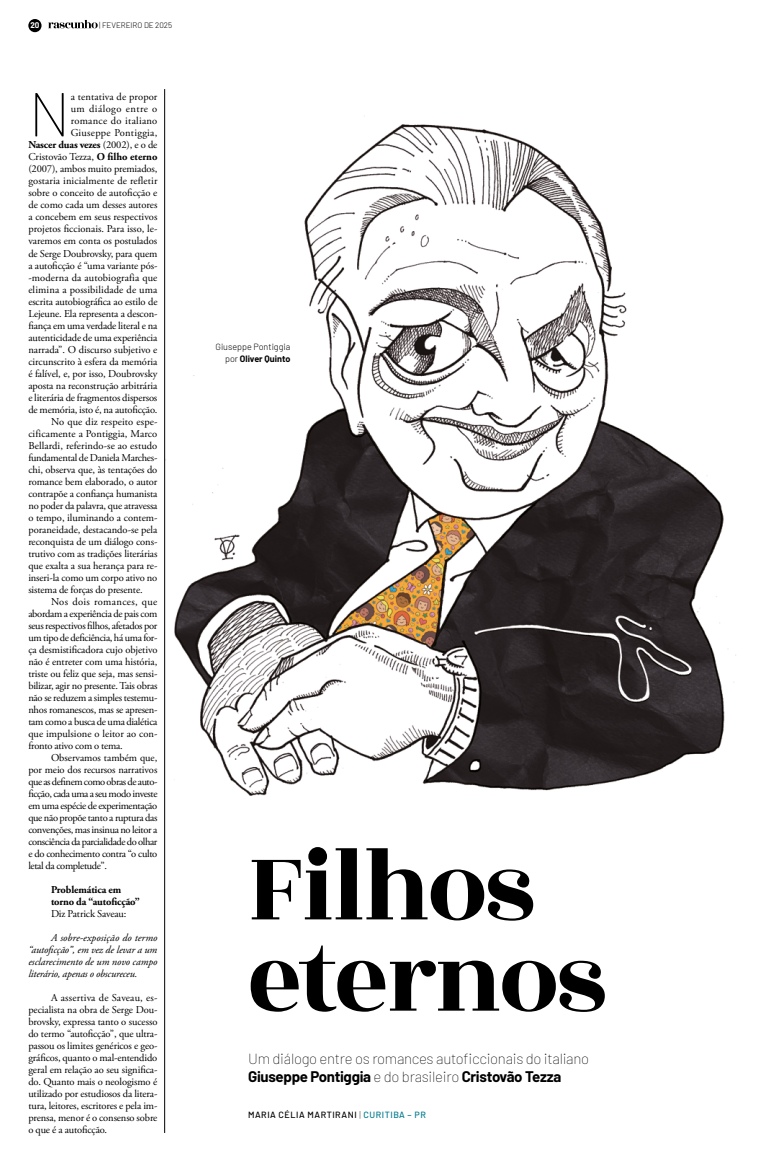
<style>
.page{position:relative;width:760px;height:1160px;background:#fff}
.page>*{position:absolute;margin:0;border:0;box-sizing:border-box;transform-origin:0 0}
.t1{font:106.2px/91.2px "Rozha One";letter-spacing:-.03em;color:#000}
.t2{font:100 61.9px "Barlow";color:#000}
.t3{font:100 15px/18px "Barlow";letter-spacing:-.02em;color:#000}
.t4{font:10.5px/12px "Adobe Garamond Pro";letter-spacing:-.01em;color:#000;text-align:justify}
.t5{font:10.5px "Adobe Garamond Pro";letter-spacing:-.03em;color:#000}
.t6{font:10.5px "Adobe Garamond Pro";letter-spacing:.01em;color:#000}
.t7{font:italic 10.5px/12px "Adobe Garamond Pro";letter-spacing:-.01em;color:#000;text-align:justify}
.t8{font:10.5px "Adobe Garamond Pro";letter-spacing:-.04em;color:#000}
.t9{font:10.5px "Adobe Garamond Pro";letter-spacing:-.035em;color:#000}
.t10{font:700 10.5px/12px "Adobe Garamond Pro";letter-spacing:-.01em;color:#000}
.t11{font:10.5px "Adobe Garamond Pro";letter-spacing:.025em;color:#000}
.t12{font:10.5px "Adobe Garamond Pro";letter-spacing:.015em;color:#000}
.t13{font:10.5px "Adobe Garamond Pro";letter-spacing:.03em;color:#000}
.t14{font:10.5px "Adobe Garamond Pro";letter-spacing:.04em;color:#000}
.t15{font:300 9px/12px "Barlow";color:#000;text-align:right}
.t16{font:500 9px "Barlow";letter-spacing:.06em;color:#000}
.t17{font:300 8px "Barlow";letter-spacing:-.005em;color:#000}
.t18{font:700 8px "Barlow";color:#fff}
.s1{font-weight:400}
.s2{font-weight:700}
.s3{font-weight:200}
.s4{color:#007a8d}
</style>
<div class="page">
<img style="left:165px;top:112px;width:571px;height:698px">
<hr style="left:164px;top:89px;width:1px;height:1043px;background:#000">
<svg style="left:48px;top:20px;width:50px;height:8px"></svg>
<div style="left:28px;top:19px;width:14px;height:13px;background:#000;border-radius:50%"></div>
<p class="t18" style="left:30px;top:20px;width:11px">20</p>
<p class="t17" style="left:99px;top:20px;width:74px">| FEVEREIRO DE 2025</p>
<h2 class="t2" style="left:28px;top:70px;width:44px">N</h2>
<p class="t6" style="left:71px;top:91px;width:88px">a tentativa de propor</p>
<p class="t14" style="left:71px;top:103px;width:88px">um diálogo entre o</p>
<p class="t11" style="left:71px;top:115px;width:88px">romance do italiano</p>
<p class="t11" style="left:71px;top:127px;width:88px">Giuseppe Pontiggia,</p>
<p class="t10" style="left:28px;top:139px;width:131px">Nascer duas vezes <span class="s1">(2002), e o de</span></p>
<p class="t4" style="left:28px;top:151px;width:131px">Cristovão Tezza, <span class="s2">O filho eterno</span></p>
<p class="t4" style="left:28px;top:163px;width:131px">(2007), ambos muito premiados,</p>
<p class="t6" style="left:28px;top:175px;width:131px">gostaria inicialmente de refletir</p>
<p class="t4" style="left:28px;top:187px;width:130px">sobre o conceito de autoficção e</p>
<p class="t4" style="left:28px;top:199px;width:131px">de como cada um desses autores</p>
<p class="t4" style="left:28px;top:211px;width:130px">a concebem em seus respectivos</p>
<p class="t4" style="left:28px;top:223px;width:130px">projetos ficcionais. Para isso, le-</p>
<p class="t4" style="left:28px;top:235px;width:130px">varemos em conta os postulados</p>
<p class="t4" style="left:28px;top:247px;width:131px">de Serge Doubrovsky, para quem</p>
<p class="t4" style="left:28px;top:259px;width:131px">a autoficção é “uma variante pós-</p>
<p class="t6" style="left:28px;top:271px;width:131px">-moderna da autobiografia que</p>
<p class="t6" style="left:28px;top:283px;width:131px">elimina a possibilidade de uma</p>
<p class="t4" style="left:28px;top:295px;width:131px">escrita autobiográfica ao estilo de</p>
<p class="t4" style="left:28px;top:307px;width:131px">Lejeune. Ela representa a descon-</p>
<p class="t4" style="left:28px;top:319px;width:131px">fiança em uma verdade literal e na</p>
<p class="t4" style="left:28px;top:331px;width:131px">autenticidade de uma experiência</p>
<p class="t4" style="left:28px;top:343px;width:131px">narrada”. O discurso subjetivo e</p>
<p class="t4" style="left:28px;top:355px;width:130px">circunscrito à esfera da memória</p>
<p class="t4" style="left:28px;top:367px;width:130px">é falível, e, por isso, Doubrovsky</p>
<p class="t4" style="left:28px;top:379px;width:130px">aposta na reconstrução arbitrária</p>
<p class="t4" style="left:28px;top:391px;width:130px">e literária de fragmentos dispersos</p>
<p class="t4" style="left:28px;top:403px;width:131px">de memória, isto é, na autoficção.</p>
<p class="t12" style="left:51px;top:415px;width:108px">No que diz respeito espe-</p>
<p class="t6" style="left:28px;top:427px;width:130px">cificamente a Pontiggia, Marco</p>
<p class="t6" style="left:28px;top:439px;width:130px">Bellardi, referindo-se ao estudo</p>
<p class="t4" style="left:28px;top:451px;width:130px">fundamental de Daniela Marches-</p>
<p class="t4" style="left:28px;top:463px;width:131px">chi, observa que, às tentações do</p>
<p class="t4" style="left:28px;top:475px;width:131px">romance bem elaborado, o autor</p>
<p class="t4" style="left:28px;top:487px;width:130px">contrapõe a confiança humanista</p>
<p class="t4" style="left:28px;top:499px;width:131px">no poder da palavra, que atravessa</p>
<p class="t4" style="left:28px;top:511px;width:131px">o tempo, iluminando a contem-</p>
<p class="t4" style="left:28px;top:523px;width:131px">poraneidade, destacando-se pela</p>
<p class="t4" style="left:28px;top:535px;width:130px">reconquista de um diálogo cons-</p>
<p class="t4" style="left:28px;top:547px;width:131px">trutivo com as tradições literárias</p>
<p class="t4" style="left:28px;top:559px;width:131px">que exalta a sua herança para re-</p>
<p class="t4" style="left:28px;top:571px;width:130px">inseri-la como um corpo ativo no</p>
<p class="t4" style="left:28px;top:583px;width:116px">sistema de forças do presente.</p>
<p class="t13" style="left:51px;top:595px;width:108px">Nos dois romances, que</p>
<p class="t5" style="left:28px;top:607px;width:131px">abordam a experiência de pais com</p>
<p class="t5" style="left:28px;top:619px;width:131px">seus respectivos filhos, afetados por</p>
<p class="t5" style="left:28px;top:631px;width:131px">um tipo de deficiência, há uma for-</p>
<p class="t4" style="left:28px;top:643px;width:131px">ça desmistificadora cujo objetivo</p>
<p class="t4" style="left:28px;top:655px;width:130px">não é entreter com uma história,</p>
<p class="t4" style="left:28px;top:667px;width:131px">triste ou feliz que seja, mas sensi-</p>
<p class="t4" style="left:28px;top:679px;width:131px">bilizar, agir no presente. Tais obras</p>
<p class="t4" style="left:28px;top:691px;width:130px">não se reduzem a simples testemu-</p>
<p class="t4" style="left:28px;top:703px;width:131px">nhos romanescos, mas se apresen-</p>
<p class="t5" style="left:28px;top:715px;width:131px">tam como a busca de uma dialética</p>
<p class="t4" style="left:28px;top:727px;width:131px">que impulsione o leitor ao con-</p>
<p class="t4" style="left:28px;top:739px;width:96px">fronto ativo com o tema.</p>
<p class="t4" style="left:51px;top:751px;width:108px">Observamos também que,</p>
<p class="t4" style="left:28px;top:763px;width:130px">por meio dos recursos narrativos</p>
<p class="t8" style="left:28px;top:775px;width:131px">que as definem como obras de auto-</p>
<p class="t8" style="left:28px;top:787px;width:131px">ficção, cada uma a seu modo investe</p>
<p class="t9" style="left:28px;top:799px;width:130px">em uma espécie de experimentação</p>
<p class="t9" style="left:28px;top:811px;width:131px">que não propõe tanto a ruptura das</p>
<p class="t9" style="left:28px;top:823px;width:131px">convenções, mas insinua no leitor a</p>
<p class="t8" style="left:28px;top:835px;width:130px">consciência da parcialidade do olhar</p>
<p class="t5" style="left:28px;top:847px;width:130px">e do conhecimento contra “o culto</p>
<p class="t5" style="left:28px;top:859px;width:80px">letal da completude”.</p>
<p class="t10" style="left:51px;top:883px;width:90px">Problemática em torno da “autoficção”</p>
<p class="t4" style="left:51px;top:907px;width:77px">Diz Patrick Saveau:</p>
<p class="t7" style="left:28px;top:931px;width:131px;text-indent:23px">A sobre-exposição do termo “autoficção”, em vez de levar a um esclarecimento de um novo campo literário, apenas o obscureceu.</p>
<p class="t4" style="left:28px;top:992px;width:131px;text-indent:23px">A assertiva de Saveau, es&shy;pecialista na obra de Serge Dou&shy;brovsky, expressa tanto o sucesso do termo “autoficção”, que ultra&shy;passou os limites genéricos e geo&shy;gráficos, quanto o mal-entendido geral em relação ao seu significa&shy;do. Quanto mais o neologismo é utilizado por estudiosos da litera&shy;tura, leitores, escritores e pela im&shy;prensa, menor é o consenso sobre o que é a autoficção.</p>
<p class="t15" style="left:215px;top:339px;width:76px">Giuseppe Pontiggia por <span class="s2">Oliver Quinto</span></p>
<h1 class="t1" style="left:247px;top:843px;width:360px">Filhos eternos</h1>
<h3 class="t3" style="left:248px;top:1048px;width:342px">Um diálogo entre os romances autoficcionais do italiano<br><span class="s2">Giuseppe Pontiggia</span> e do brasileiro <span class="s2">Cristovão Tezza</span></h3>
<p class="t16" style="left:248px;top:1108px;width:179px">MARIA CÉLIA MARTIRANI <span class="s3">|</span> <span class="s4">CURITIBA – PR</span></p>
</div>
